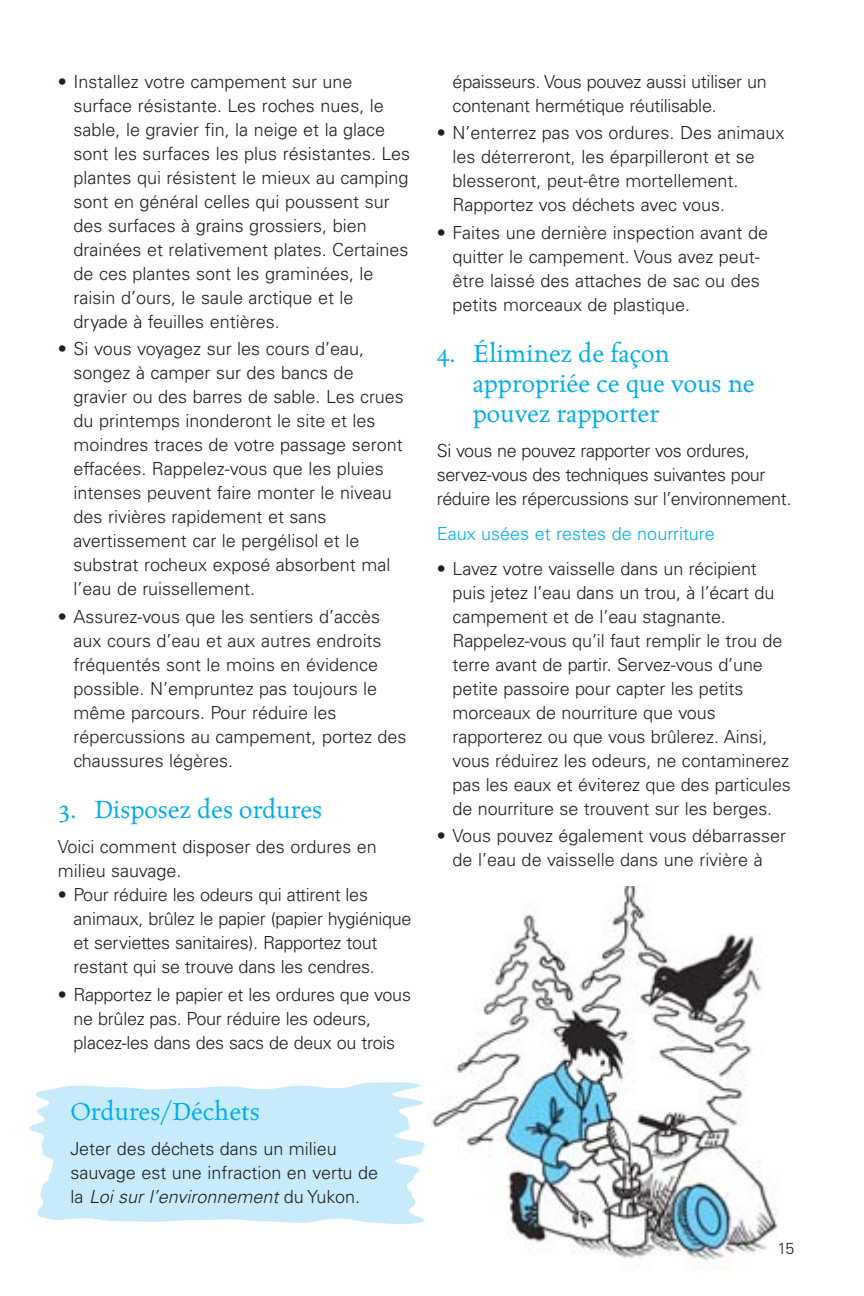
<style>
.page{position:relative;width:864px;height:1296px;background:#fff}
.page>*{position:absolute;margin:0;border:0;box-sizing:border-box;transform-origin:0 0}
.t1{font:28px/30px "Celestia Antiqua";color:#00adef}
.t2{font:300 18px/24px "Univers";color:#231f1f}
.t3{font:300 18px/24px "Univers";letter-spacing:-.02em;color:#231f1f}
.t4{font:300 18px "Univers";color:#00adef}
.t5{font:300 16px "Univers";color:#231f1f}
.s1{font-style:italic}
</style>
<div class="page">
<img style="left:434px;top:887px;width:344px;height:381px">
<svg style="left:29px;top:1082px;width:405px;height:142px;background:#ceedfb"></svg>
<p class="t2" style="left:74px;top:71px;width:338px;text-indent:-16px">• Installez votre campement sur une surface résistante. Les roches nues, le sable, le gravier fin, la neige et la glace sont les surfaces les plus résistantes. Les plantes qui résistent le mieux au camping sont en général celles qui poussent sur des surfaces à grains grossiers, bien drainées et relativement plates. Certaines de ces plantes sont les graminées, le raisin d’ours, le saule arctique et le dryade à feuilles entières.</p>
<p class="t2" style="left:74px;top:338px;width:332px;text-indent:-16px">• Si vous voyagez sur les cours d’eau, songez à camper sur des bancs de gravier ou des barres de sable. Les crues du printemps inonderont le site et les moindres traces de votre passage seront effacées. Rappelez-vous que les pluies intenses peuvent faire monter le niveau des rivières rapidement et sans avertissement car le pergélisol et le substrat rocheux exposé absorbent mal l’eau de ruissellement.</p>
<p class="t2" style="left:74px;top:606px;width:335px;text-indent:-16px">• Assurez-vous que les sentiers d’accès aux cours d’eau et aux autres endroits fréquentés sont le moins en évidence possible. N’empruntez pas toujours le même parcours. Pour réduire les répercussions au campement, portez des chaussures légères.</p>
<h1 class="t1" style="left:58px;top:797px;width:266px">3. Disposez des ordures</h1>
<p class="t2" style="left:58px;top:836px;width:321px">Voici comment disposer des ordures en milieu sauvage.</p>
<p class="t2" style="left:74px;top:884px;width:339px;text-indent:-16px">• Pour réduire les odeurs qui attirent les animaux, brûlez le papier (papier hygiénique et serviettes sanitaires). Rapportez tout restant qui se trouve dans les cendres.</p>
<p class="t2" style="left:74px;top:984px;width:339px;text-indent:-16px">• Rapportez le papier et les ordures que vous ne brûlez pas. Pour réduire les odeurs, placez-les dans des sacs de deux ou trois</p>
<h1 class="t1" style="left:71px;top:1098px;width:191px">Ordures/Déchets</h1>
<p class="t2" style="left:71px;top:1138px;width:309px">Jeter des déchets dans un milieu sauvage est une infraction en vertu de la <span class="s1">Loi sur l’environnement</span> du Yukon.</p>
<p class="t2" style="left:453px;top:71px;width:316px">épaisseurs. Vous pouvez aussi utiliser un contenant hermétique réutilisable.</p>
<p class="t2" style="left:453px;top:122px;width:333px;text-indent:-16px">• N’enterrez pas vos ordures. Des animaux les déterreront, les éparpilleront et se blesseront, peut-être mortellement.<br>Rapportez vos déchets avec vous.</p>
<p class="t2" style="left:453px;top:222px;width:317px;text-indent:-16px">• Faites une dernière inspection avant de quitter le campement. Vous avez peut&shy;être laissé des attaches de sac ou des petits morceaux de plastique.</p>
<h1 class="t1" style="left:473px;top:341px;width:283px;text-indent:-36px">4. Éliminez de façon appropriée ce que vous ne pouvez rapporter</h1>
<p class="t3" style="left:437px;top:440px;width:356px">Si vous ne pouvez rapporter vos ordures, servez-vous des techniques suivantes pour réduire les répercussions sur l’environnement.</p>
<p class="t4" style="left:437px;top:527px;width:279px">Eaux usées et restes de nourriture</p>
<p class="t2" style="left:453px;top:558px;width:340px;text-indent:-16px">• Lavez votre vaisselle dans un récipient puis jetez l’eau dans un trou, à l’écart du campement et de l’eau stagnante.<br>Rappelez-vous qu’il faut remplir le trou de terre avant de partir. Servez-vous d’une petite passoire pour capter les petits morceaux de nourriture que vous rapporterez ou que vous brûlerez. Ainsi, vous réduirez les odeurs, ne contaminerez pas les eaux et éviterez que des particules de nourriture se trouvent sur les berges.</p>
<p class="t2" style="left:437px;top:826px;width:351px;text-align:center">• Vous pouvez également vous débarrasser de l’eau de vaisselle dans une rivière à</p>
<p class="t5" style="left:777px;top:1243px;width:18px">15</p>
</div>
